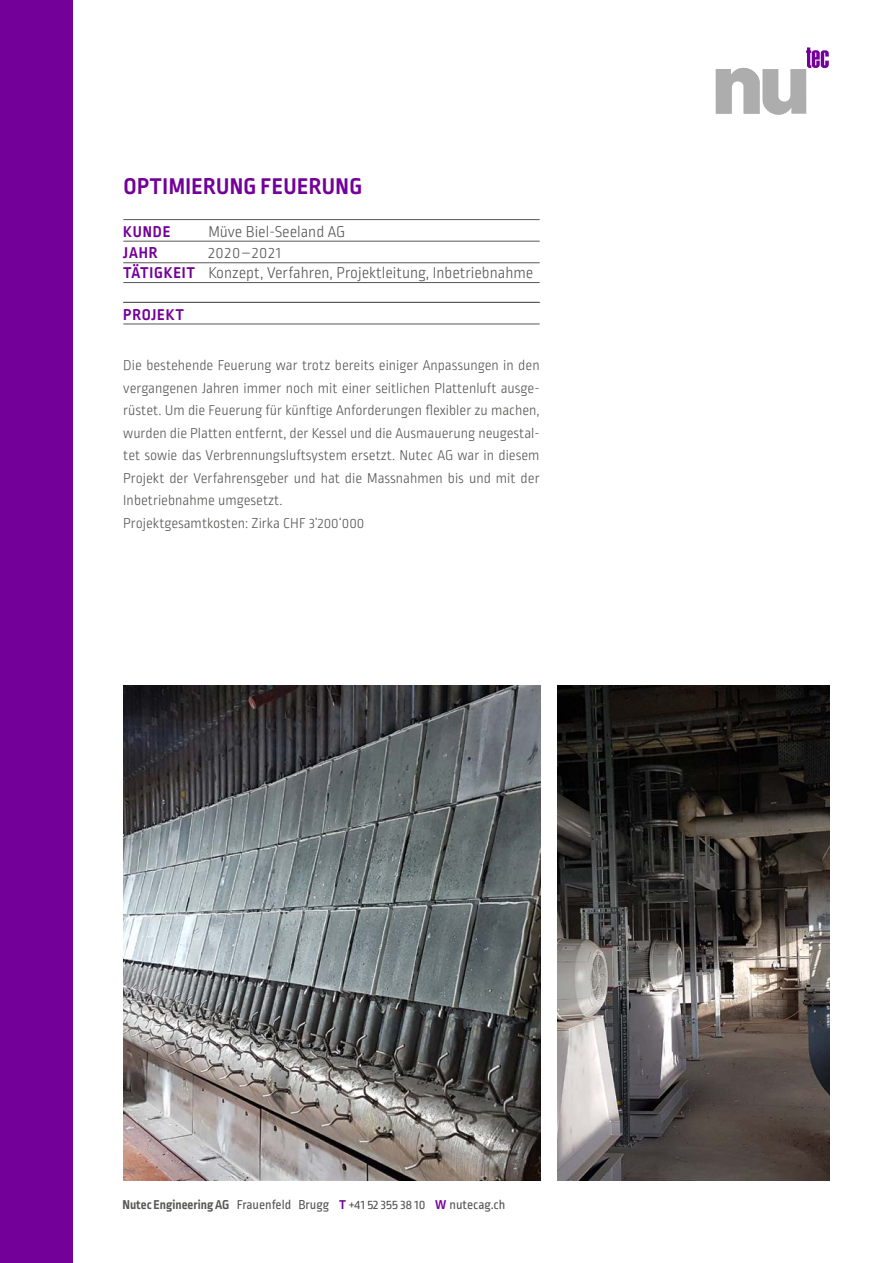
<style>
.page{position:relative;width:893px;height:1263px;background:#fff}
.page>*{position:absolute;margin:0;border:0;box-sizing:border-box;transform-origin:0 0}
.t1{font:700 24px "Ropa Sans Pro";letter-spacing:.02em;color:#730099}
.t2{font:300 16.5px/19.8px "Ropa Sans Pro";color:#575756}
.t3{font:700 16.5px "Ropa Sans Pro";letter-spacing:.05em;color:#730099}
.t4{font:300 15px/22.5px "Ropa Sans Pro";color:#575756}
.t5{font:13.5px "Ropa Sans Pro";color:#575756}
.s1{font-weight:700;color:#730099}
.s2{font-weight:700}
</style>
<div class="page">
<svg style="left:716px;top:47px;width:113px;height:68px"></svg>
<div style="left:0;top:0;width:72px;height:1263px;background:#730099"></div>
<hr style="left:123px;top:219px;width:417px;height:1px;background:#575756">
<hr style="left:123px;top:241px;width:417px;height:1px;background:#575756">
<hr style="left:123px;top:262px;width:417px;height:1px;background:#575756">
<hr style="left:123px;top:282px;width:417px;height:1px;background:#575756">
<hr style="left:123px;top:302px;width:417px;height:1px;background:#575756">
<hr style="left:123px;top:324px;width:417px;height:1px;background:#575756">
<img style="left:558px;top:685px;width:271px;height:495px">
<img style="left:123px;top:685px;width:417px;height:495px">
<h1 class="t1" style="left:123px;top:172px;width:240px">OPTIMIERUNG FEUERUNG</h1>
<p class="t3" style="left:123px;top:222px;width:49px">KUNDE</p>
<p class="t2" style="left:208px;top:223px;width:139px">Müve Biel-Seeland AG</p>
<p class="t3" style="left:123px;top:244px;width:36px">JAHR</p>
<p class="t2" style="left:123px;top:244px;width:412px;text-indent:85px">2020–2021<br><span class="s1">TÄTIGKEIT</span> Konzept, Verfahren, Projektleitung, Inbetriebnahme</p>
<p class="t3" style="left:123px;top:305px;width:62px">PROJEKT</p>
<p class="t4" style="left:123px;top:355px;width:418px">Die bestehende Feuerung war trotz bereits einiger Anpassungen in den vergangenen Jahren immer noch mit einer seitlichen Plattenluft ausge&shy;rüstet. Um die Feuerung für künftige Anforderungen flexibler zu machen, wurden die Platten entfernt, der Kessel und die Ausmauerung neugestal&shy;tet sowie das Verbrennungsluftsystem ersetzt. Nutec AG war in diesem Projekt der Verfahrensgeber und hat die Massnahmen bis und mit der Inbetriebnahme umgesetzt.<br>Projektgesamtkosten: Zirka CHF 3’200‘000</p>
<p class="t5" style="left:123px;top:1197px;width:384px"><span class="s2">Nutec Engineering AG</span> Frauenfeld Brugg <span class="s1">T</span> +41 52 355 38 10 <span class="s1">W</span> nutecag.ch</p>
</div>
